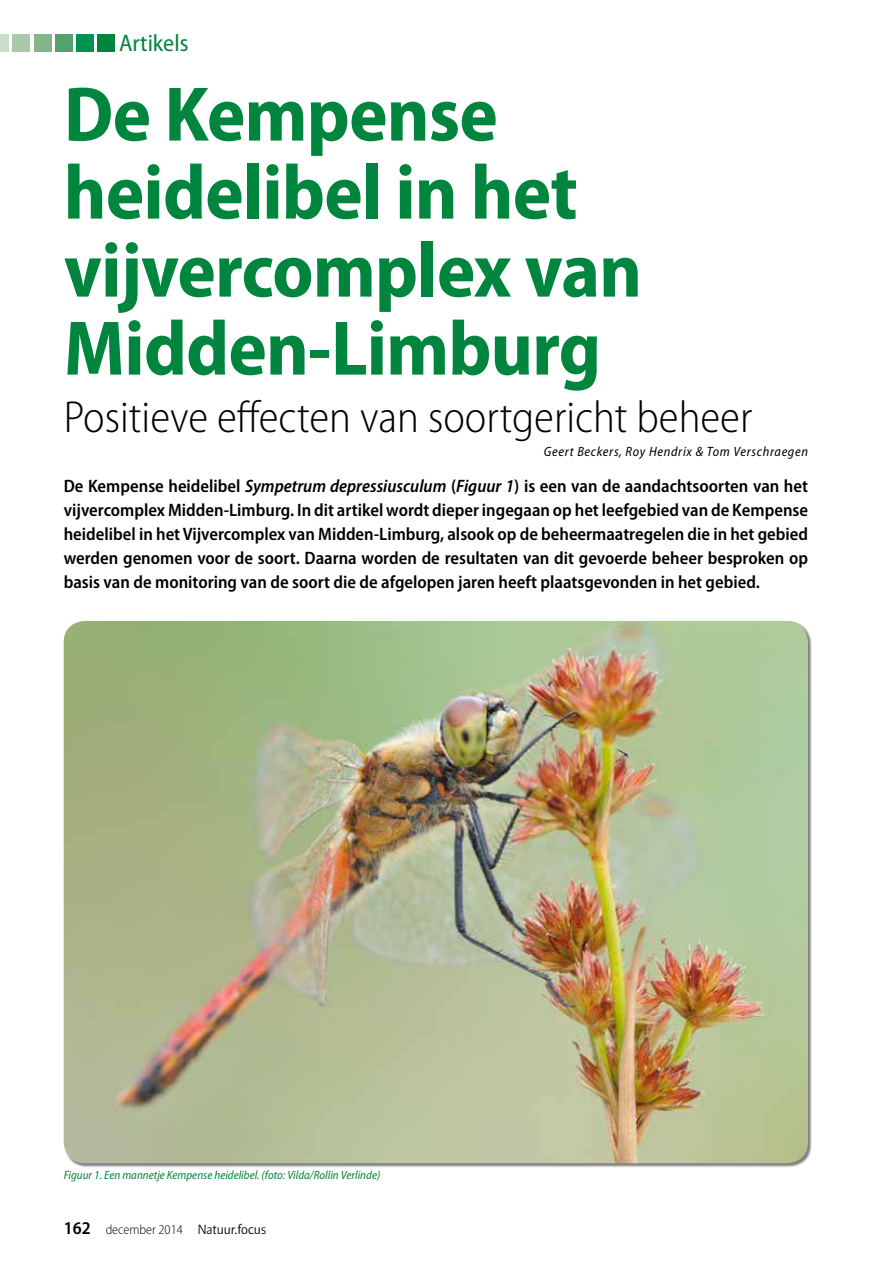
<style>
.page{position:relative;width:893px;height:1263px;background:#fff}
.page>*{position:absolute;margin:0;border:0;box-sizing:border-box;transform-origin:0 0}
.t1{font:700 semi-condensed 78px/78px "Myriad Pro";letter-spacing:-.01em;color:#00853e}
.t2{font:300 semi-condensed 45px "Myriad Pro";color:#000}
.t3{font:semi-condensed 24px "Myriad Pro";color:#00853e}
.t4{font:600 semi-condensed 18px/24px "Myriad Pro";color:#000;text-align:justify}
.t5{font:italic semi-condensed 13.5px "Myriad Pro";letter-spacing:.05em;color:#000}
.t6{font:300 semi-condensed 13.5px "Myriad Pro";color:#000}
.t7{font:italic semi-condensed 12px "Myriad Pro";color:#00853e}
.s1{font-style:italic}
.s2{font-weight:600;font-size:18px}
.s3{font-family:"Beo Sans R11";font-weight:400;font-stretch:normal;font-size:15px}
</style>
<div class="page">
<img style="left:64px;top:621px;width:744px;height:542px">
<div style="left:98px;top:34px;width:17px;height:17px;background:#00853e"></div>
<div style="left:77px;top:34px;width:17px;height:17px;background:#009252"></div>
<div style="left:55px;top:34px;width:17px;height:17px;background:#53a26c"></div>
<div style="left:34px;top:34px;width:17px;height:17px;background:#82b58a"></div>
<div style="left:13px;top:34px;width:17px;height:17px;background:#a9c8aa"></div>
<div style="left:0;top:34px;width:9px;height:17px;background:#ccddca"></div>
<h3 class="t3" style="left:119px;top:30px;width:71px">Artikels</h3>
<h1 class="t1" style="left:64px;top:76px;width:580px">De Kempense heidelibel in het vijvercomplex van<br>Midden-Limburg</h1>
<h2 class="t2" style="left:64px;top:392px;width:690px">Positieve effecten van soortgericht beheer</h2>
<p class="t5" style="left:544px;top:444px;width:266px">Geert Beckers, Roy Hendrix &amp; Tom Verschraegen</p>
<p class="t4" style="left:64px;top:475px;width:746px">De Kempense heidelibel <span class="s1">Sympetrum depressiusculum</span> (<span class="s1">Figuur 1</span>) is een van de aandachtsoorten van het vijvercomplex Midden-Limburg. In dit artikel wordt dieper ingegaan op het leefgebied van de Kempense heidelibel in het Vijvercomplex van Midden-Limburg, alsook op de beheermaatregelen die in het gebied werden genomen voor de soort. Daarna worden de resultaten van dit gevoerde beheer besproken op basis van de monitoring van de soort die de afgelopen jaren heeft plaatsgevonden in het gebied.</p>
<p class="t7" style="left:64px;top:1169px;width:318px">Figuur 1. Een mannetje Kempense heidelibel. (foto: Vilda/Rollin Verlinde)</p>
<p class="t6" style="left:64px;top:1222px;width:204px"><span class="s2">162</span> december 2014 <span class="s3">Natuur.focus</span></p>
</div>
